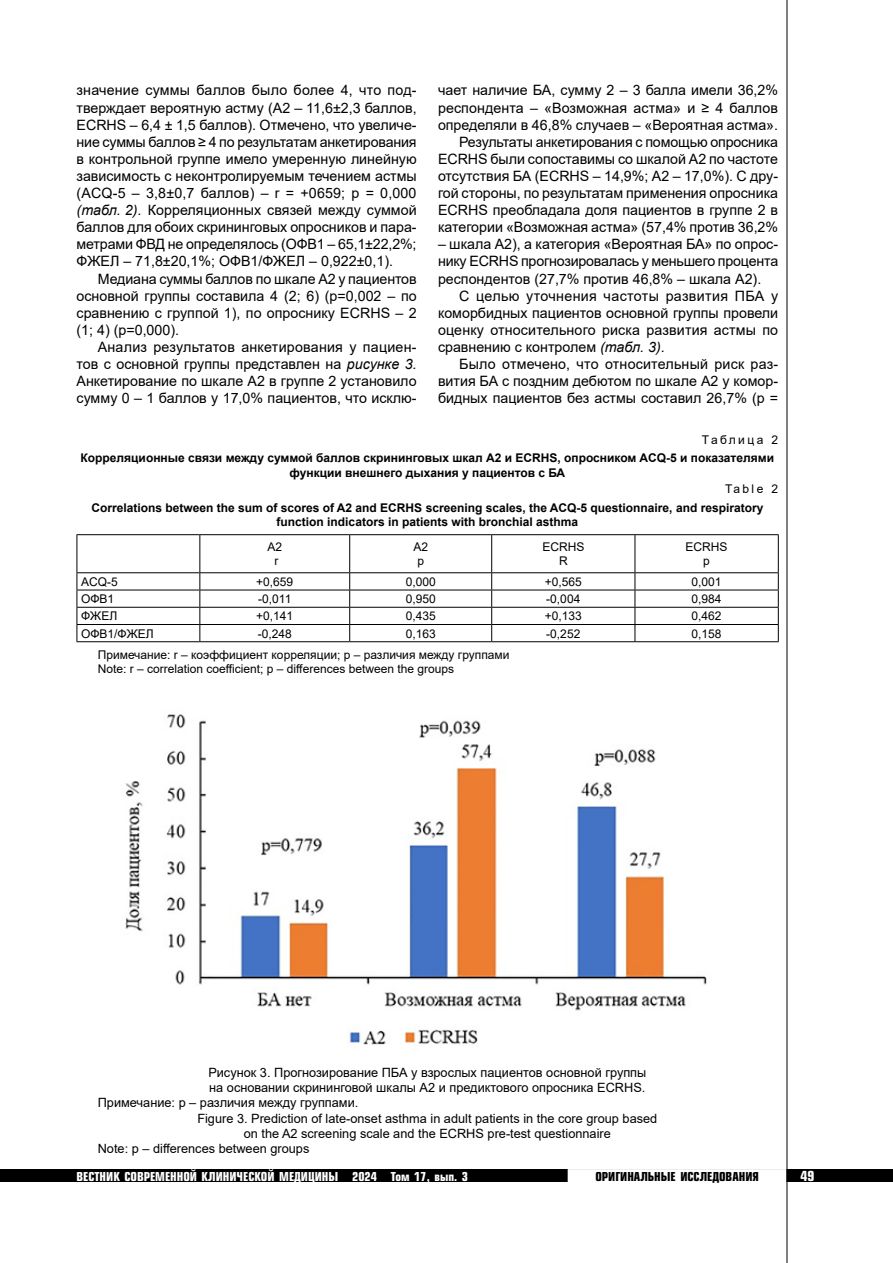
<style>
.page{position:relative;width:893px;height:1263px;background:#fff}
.page>*{position:absolute;margin:0;border:0;box-sizing:border-box;transform-origin:0 0}
.t1{font:14.25px/17.1px "Arial";color:#000;text-align:justify}
.t2{font:700 13.5px "Europe Cond";color:#fff}
.t3{font:12.75px "Arial";color:#000}
.t4{font:700 12px/14.4px "Arial";color:#000;text-align:center}
.t5{font:12px/14.4px "Arial";color:#000;text-align:center}
.t6{font:700 12px "Europe Cond";color:#fff}
.t7{font:700 12px "Europe Cond";color:#000}
.t8{font:12px "Arial";letter-spacing:.2em;color:#000}
.s1{font-style:italic}
</style>
<div class="page">
<div style="left:0;top:1169px;width:893px;height:13px;background:#000"></div>
<div style="left:568px;top:1169px;width:218px;height:13px;background:#fff;border:2px solid #fff"></div>
<hr style="left:787px;top:0;width:1px;height:1263px;background:#000">
<hr style="left:77px;top:534px;width:123px;height:1px;background:#000">
<hr style="left:77px;top:535px;width:1px;height:37px;background:#000">
<hr style="left:200px;top:534px;width:150px;height:1px;background:#000">
<hr style="left:199px;top:535px;width:1px;height:37px;background:#000">
<hr style="left:350px;top:534px;width:142px;height:1px;background:#000">
<hr style="left:349px;top:535px;width:1px;height:37px;background:#000">
<hr style="left:492px;top:534px;width:143px;height:1px;background:#000">
<hr style="left:491px;top:535px;width:1px;height:37px;background:#000">
<hr style="left:635px;top:534px;width:144px;height:1px;background:#000">
<hr style="left:635px;top:535px;width:1px;height:37px;background:#000">
<hr style="left:778px;top:535px;width:1px;height:37px;background:#000">
<hr style="left:77px;top:572px;width:123px;height:1px;background:#000">
<hr style="left:200px;top:572px;width:150px;height:1px;background:#000">
<hr style="left:350px;top:572px;width:142px;height:1px;background:#000">
<hr style="left:492px;top:572px;width:143px;height:1px;background:#000">
<hr style="left:635px;top:572px;width:144px;height:1px;background:#000">
<hr style="left:77px;top:590px;width:123px;height:1px;background:#000">
<hr style="left:200px;top:590px;width:150px;height:1px;background:#000">
<hr style="left:350px;top:590px;width:142px;height:1px;background:#000">
<hr style="left:492px;top:590px;width:143px;height:1px;background:#000">
<hr style="left:635px;top:590px;width:144px;height:1px;background:#000">
<hr style="left:77px;top:607px;width:123px;height:1px;background:#000">
<hr style="left:200px;top:607px;width:150px;height:1px;background:#000">
<hr style="left:350px;top:607px;width:142px;height:1px;background:#000">
<hr style="left:492px;top:607px;width:143px;height:1px;background:#000">
<hr style="left:635px;top:607px;width:144px;height:1px;background:#000">
<hr style="left:77px;top:624px;width:123px;height:1px;background:#000">
<svg style="left:77px;top:573px;width:1px;height:68px"></svg>
<hr style="left:200px;top:624px;width:150px;height:1px;background:#000">
<svg style="left:199px;top:573px;width:1px;height:68px"></svg>
<hr style="left:350px;top:624px;width:142px;height:1px;background:#000">
<svg style="left:349px;top:573px;width:1px;height:68px"></svg>
<hr style="left:492px;top:624px;width:143px;height:1px;background:#000">
<svg style="left:491px;top:573px;width:1px;height:68px"></svg>
<hr style="left:635px;top:624px;width:144px;height:1px;background:#000">
<svg style="left:635px;top:573px;width:1px;height:68px"></svg>
<svg style="left:778px;top:573px;width:1px;height:68px"></svg>
<hr style="left:77px;top:641px;width:123px;height:1px;background:#000">
<hr style="left:200px;top:641px;width:150px;height:1px;background:#000">
<hr style="left:350px;top:641px;width:142px;height:1px;background:#000">
<hr style="left:492px;top:641px;width:143px;height:1px;background:#000">
<hr style="left:635px;top:641px;width:144px;height:1px;background:#000">
<img style="left:125px;top:714px;width:582px;height:337px">
<p class="t1" style="left:77px;top:82px;width:342px">значение суммы баллов было более 4, что под&shy;тверждает вероятную астму (А2 – 11,6±2,3 баллов, ECRHS – 6,4 ± 1,5 баллов). Отмечено, что увеличе&shy;ние суммы баллов ≥ 4 по результатам анкетирования в контрольной группе имело умеренную линейную зависимость с неконтролируемым течением астмы (ACQ-5 – 3,8±0,7 баллов) – r = +0659; р = 0,000 <span class="s1">(табл. 2).</span> Корреляционных связей между суммой баллов для обоих скрининговых опросников и пара&shy;метрами ФВД не определялось (ОФВ1 – 65,1±22,2%; ФЖЕЛ – 71,8±20,1%; ОФВ1/ФЖЕЛ – 0,922±0,1).</p>
<p class="t1" style="left:77px;top:270px;width:342px;text-indent:21px">Медиана суммы баллов по шкале А2 у пациентов основной группы составила 4 (2; 6) (р=0,002 – по сравнению с группой 1), по опроснику ECRHS – 2 (1; 4) (р=0,000).</p>
<p class="t1" style="left:77px;top:338px;width:342px;text-indent:21px">Анализ результатов анкетирования у пациен&shy;тов с основной группы представлен на <span class="s1">рисунке 3.<br></span>Анкетирование по шкале А2 в группе 2 установило сумму 0 – 1 баллов у 17,0% пациентов, что исклю-</p>
<p class="t1" style="left:438px;top:82px;width:342px;text-align:right">чает наличие БА, сумму 2 – 3 балла имели 36,2% респондента – «Возможная астма» и ≥ 4 баллов определяли в 46,8% случаев – «Вероятная астма».<br>Результаты анкетирования с помощью опросника ECRHS были сопоставимы со шкалой А2 по частоте отсутствия БА (ECRHS – 14,9%; А2 – 17,0%). С дру&shy;гой стороны, по результатам применения опросника ECRHS преобладала доля пациентов в группе 2 в категории «Возможная астма» (57,4% против 36,2%</p>
<p class="t1" style="left:438px;top:236px;width:342px">– шкала А2), а категория «Вероятная БА» по опрос&shy;нику ECRHS прогнозировалась у меньшего процента респондентов (27,7% против 46,8% – шкала А2).</p>
<p class="t1" style="left:438px;top:287px;width:342px;text-indent:21px">С целью уточнения частоты развития ПБА у коморбидных пациентов основной группы провели оценку относительного риска развития астмы по сравнению с контролем <span class="s1">(табл. 3)</span>.</p>
<p class="t1" style="left:438px;top:355px;width:342px;text-indent:21px">Было отмечено, что относительный риск раз&shy;вития БА с поздним дебютом по шкале А2 у комор&shy;бидных пациентов без астмы составил 26,7% (р =</p>
<p class="t8" style="left:702px;top:431px;width:78px">Таблица 2</p>
<p class="t4" style="left:81px;top:451px;width:695px">Корреляционные связи между суммой баллов скрининговых шкал А2 и ECRHS, опросником ACQ-5 и показателями функции внешнего дыхания у пациентов с БА</p>
<p class="t5" style="left:725px;top:482px;width:55px">Table 2</p>
<p class="t4" style="left:91px;top:500px;width:673px">Correlations between the sum of scores of A2 and ECRHS screening scales, the ACQ-5 questionnaire, and respiratory function indicators in patients with bronchial asthma</p>
<p class="t5" style="left:267px;top:539px;width:16px">A2 r</p>
<p class="t5" style="left:413px;top:539px;width:16px">A2 p</p>
<p class="t5" style="left:542px;top:539px;width:43px">ECRHS<br>R</p>
<p class="t5" style="left:686px;top:539px;width:43px">ECRHS р</p>
<p class="t5" style="left:81px;top:574px;width:38px">ACQ-5</p>
<p class="t5" style="left:256px;top:574px;width:39px">+0,659</p>
<p class="t5" style="left:406px;top:574px;width:32px">0,000</p>
<p class="t5" style="left:545px;top:574px;width:39px">+0,565</p>
<p class="t5" style="left:692px;top:574px;width:32px">0,001</p>
<p class="t5" style="left:81px;top:591px;width:35px">ОФВ1</p>
<p class="t5" style="left:258px;top:591px;width:35px">-0,011</p>
<p class="t5" style="left:406px;top:591px;width:32px">0,950</p>
<p class="t5" style="left:546px;top:591px;width:36px">-0,004</p>
<p class="t5" style="left:692px;top:591px;width:32px">0,984</p>
<p class="t5" style="left:81px;top:609px;width:38px">ФЖЕЛ</p>
<p class="t5" style="left:256px;top:609px;width:39px">+0,141</p>
<p class="t5" style="left:406px;top:609px;width:32px">0,435</p>
<p class="t5" style="left:545px;top:609px;width:39px">+0,133</p>
<p class="t5" style="left:692px;top:609px;width:32px">0,462</p>
<p class="t5" style="left:81px;top:626px;width:74px">ОФВ1/ФЖЕЛ</p>
<p class="t5" style="left:258px;top:626px;width:36px">-0,248</p>
<p class="t5" style="left:406px;top:626px;width:32px">0,163</p>
<p class="t5" style="left:546px;top:626px;width:36px">-0,252</p>
<p class="t5" style="left:692px;top:626px;width:32px">0,158</p>
<p class="t5" style="left:98px;top:647px;width:413px;text-align:left">Примечание: r – коэффициент корреляции; р – различия между группами<br>Note: r – correlation coefficient; p – differences between the groups</p>
<p class="t3" style="left:208px;top:1063px;width:440px">Рисунок 3. Прогнозирование ПБА у взрослых пациентов основной группы</p>
<p class="t3" style="left:209px;top:1079px;width:438px">на основании скрининговой шкалы А2 и предиктового опросника ECRHS.</p>
<p class="t3" style="left:98px;top:1094px;width:262px">Примечание: р – различия между группами.</p>
<p class="t3" style="left:197px;top:1109px;width:461px">Figure 3. Prediction of late-onset asthma in adult patients in the core group based</p>
<p class="t3" style="left:244px;top:1124px;width:369px">on the A2 screening scale and the ECRHS pre-test questionnaire</p>
<p class="t3" style="left:98px;top:1140px;width:213px">Note: p – differences between groups</p>
<p class="t6" style="left:77px;top:1168px;width:393px">ВЕСТНИК СОВРЕМЕННОЙ КЛИНИЧЕСКОЙ МЕДИЦИНЫ 2024 Том 17, вып. 3</p>
<p class="t7" style="left:595px;top:1168px;width:165px">ОРИГИНАЛЬНЫЕ ИССЛЕДОВАНИЯ</p>
<p class="t2" style="left:801px;top:1167px;width:15px">49</p>
</div>
